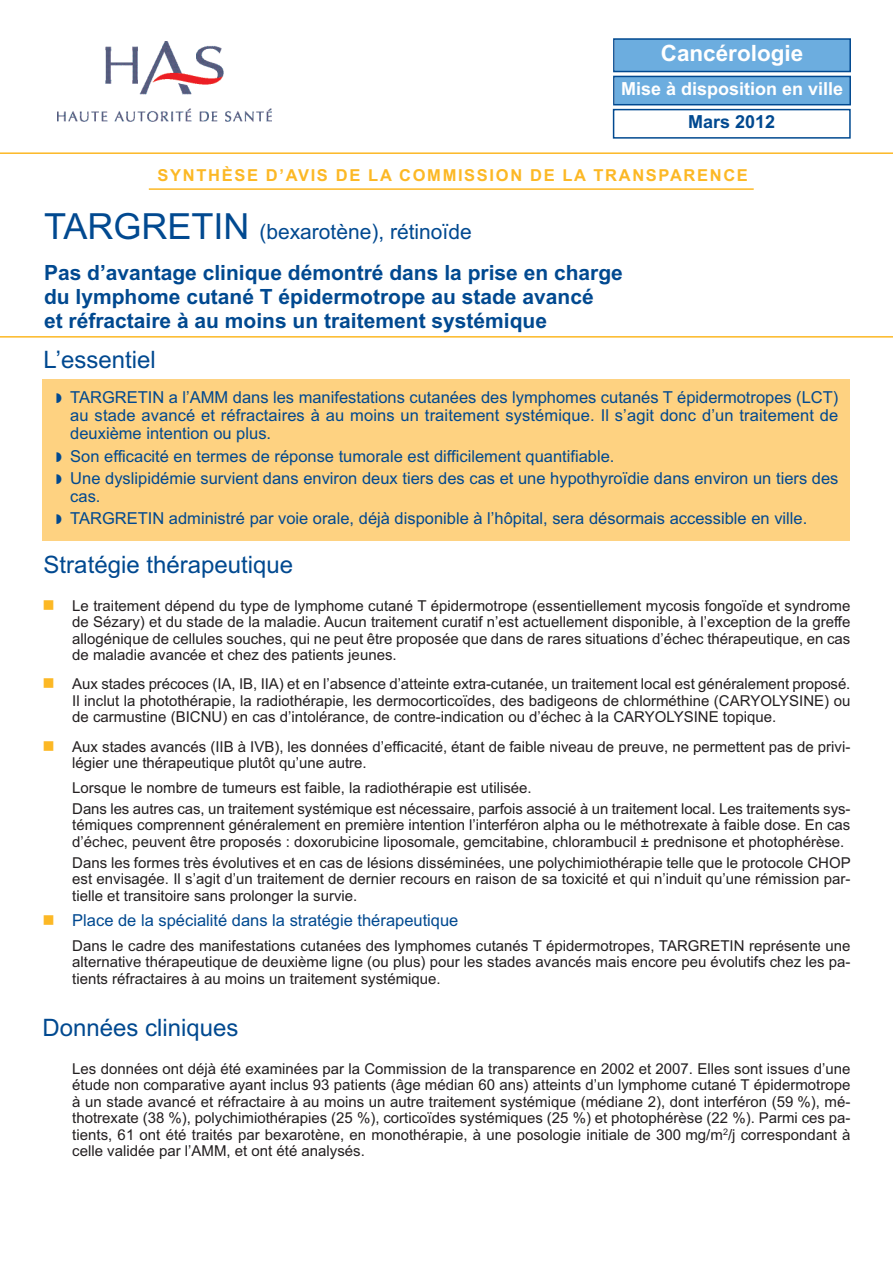
<style>
.page{position:relative;width:893px;height:1263px;background:#fff}
.page>*{position:absolute;margin:0;border:0;box-sizing:border-box;transform-origin:0 0}
.t1{font:24px "Arial";color:#014990}
.t2{font:700 22.5px "Arial";color:#fff}
.t3{font:700 21px/41px "Arial";color:#014990}
.t4{font:700 18px "Arial";color:#fff}
.t5{font:700 18px "Arial";color:#014990}
.t6{font:16.5px/18px "Arial";color:#014990}
.t7{font:700 16.5px "Arial";letter-spacing:.1em;color:#fcb825}
.t8{font:15px/16.5px "Arial";color:#231f20;text-align:justify}
.s1{font-weight:400;font-size:36px}
.s2{font-weight:400}
</style>
<div class="page">
<hr style="left:0;top:336px;width:893px;height:2px;background:#fcb825">
<img style="left:57px;top:41px;width:214px;height:81px">
<hr style="left:0;top:152px;width:893px;height:2px;background:#fcb825">
<div style="left:43px;top:379px;width:807px;height:161px;background:#fed281"></div>
<hr style="left:149px;top:188px;width:605px;height:2px;background:#fcb825">
<div style="left:613px;top:109px;width:238px;height:30px;border:2px solid #014990"></div>
<div style="left:615px;top:77px;width:234px;height:27px;background:#6caddf"></div>
<div style="left:613px;top:76px;width:238px;height:29px;border:2px solid #014990"></div>
<div style="left:615px;top:40px;width:234px;height:31px;background:#6caddf"></div>
<div style="left:613px;top:38px;width:238px;height:34px;border:2px solid #014990"></div>
<h2 class="t2" style="left:661px;top:40px;width:144px">Cancérologie</h2>
<p class="t4" style="left:621px;top:78px;width:224px">Mise à disposition en ville</p>
<p class="t5" style="left:688px;top:112px;width:89px">Mars 2012</p>
<p class="t7" style="left:158px;top:166px;width:592px">SYNTHÈSE D’AVIS DE LA COMMISSION DE LA TRANSPARENCE</p>
<h3 class="t3" style="left:44px;top:211px;width:580px"><span class="s1">TARGRETIN</span> <span class="s2">(bexarotène), rétinoïde<br></span>Pas d’avantage clinique démontré dans la prise en charge</h3>
<h3 class="t3" style="left:44px;top:284px;width:551px;line-height:24px">du lymphome cutané T épidermotrope au stade avancé et réfractaire à au moins un traitement systémique</h3>
<h1 class="t1" style="left:44px;top:346px;width:114px">L’essentiel</h1>
<p class="t6" style="left:70px;top:389px;width:770px;text-align:justify">TARGRETIN a l’AMM dans les manifestations cutanées des lymphomes cutanés T épidermotropes (LCT) au stade avancé et réfractaires à au moins un traitement systémique. Il s’agit donc d’un traitement de deuxième intention ou plus.</p>
<p class="t6" style="left:70px;top:445px;width:770px;line-height:22.2px">Son efficacité en termes de réponse tumorale est difficilement quantifiable.<br>Une dyslipidémie survient dans environ deux tiers des cas et une hypothyroïdie dans environ un tiers des</p>
<p class="t6" style="left:70px;top:485px;width:739px;line-height:22.2px">cas.<br>TARGRETIN administré par voie orale, déjà disponible à l’hôpital, sera désormais accessible en ville.</p>
<h1 class="t1" style="left:44px;top:550px;width:251px">Stratégie thérapeutique</h1>
<p class="t8" style="left:72px;top:597px;width:780px">Le traitement dépend du type de lymphome cutané T épidermotrope (essentiellement mycosis fongoïde et syndrome de Sézary) et du stade de la maladie. Aucun traitement curatif n’est actuellement disponible, à l’exception de la greffe allogénique de cellules souches, qui ne peut être proposée que dans de rares situations d’échec thérapeutique, en cas de maladie avancée et chez des patients jeunes.</p>
<p class="t8" style="left:72px;top:676px;width:780px">Aux stades précoces (IA, IB, IIA) et en l’absence d’atteinte extra-cutanée, un traitement local est généralement proposé.<br>Il inclut la photothérapie, la radiothérapie, les dermocorticoïdes, des badigeons de chlorméthine (CARYOLYSINE) ou de carmustine (BICNU) en cas d’intolérance, de contre-indication ou d’échec à la CARYOLYSINE topique.</p>
<p class="t8" style="left:72px;top:738px;width:780px">Aux stades avancés (IIB à IVB), les données d’efficacité, étant de faible niveau de preuve, ne permettent pas de privi&shy;légier une thérapeutique plutôt qu’une autre.</p>
<p class="t8" style="left:72px;top:778px;width:780px;line-height:20.7px">Lorsque le nombre de tumeurs est faible, la radiothérapie est utilisée.<br>Dans les autres cas, un traitement systémique est nécessaire, parfois associé à un traitement local. Les traitements sys-</p>
<p class="t8" style="left:72px;top:817px;width:780px">témiques comprennent généralement en première intention l’interféron alpha ou le méthotrexate à faible dose. En cas d’échec, peuvent être proposés : doxorubicine liposomale, gemcitabine, chlorambucil ± prednisone et photophérèse.</p>
<p class="t8" style="left:72px;top:854px;width:780px">Dans les formes très évolutives et en cas de lésions disséminées, une polychimiothérapie telle que le protocole CHOP est envisagée. Il s’agit d’un traitement de dernier recours en raison de sa toxicité et qui n’induit qu’une rémission par&shy;tielle et transitoire sans prolonger la survie.</p>
<p class="t6" style="left:72px;top:911px;width:388px">Place de la spécialité dans la stratégie thérapeutique</p>
<p class="t8" style="left:72px;top:937px;width:780px">Dans le cadre des manifestations cutanées des lymphomes cutanés T épidermotropes, TARGRETIN représente une alternative thérapeutique de deuxième ligne (ou plus) pour les stades avancés mais encore peu évolutifs chez les pa&shy;tients réfractaires à au moins un traitement systémique.</p>
<h1 class="t1" style="left:43px;top:1014px;width:198px">Données cliniques</h1>
<p class="t8" style="left:72px;top:1060px;width:780px">Les données ont déjà été examinées par la Commission de la transparence en 2002 et 2007. Elles sont issues d’une étude non comparative ayant inclus 93 patients (âge médian 60 ans) atteints d’un lymphome cutané T épidermotrope à un stade avancé et réfractaire à au moins un autre traitement systémique (médiane 2), dont interféron (59 %), mé&shy;thotrexate (38 %), polychimiothérapies (25 %), corticoïdes systémiques (25 %) et photophérèse (22 %). Parmi ces pa&shy;tients, 61 ont été traités par bexarotène, en monothérapie, à une posologie initiale de 300 mg/m<sup>2</sup>/j correspondant à celle validée par l’AMM, et ont été analysés.</p>
</div>
